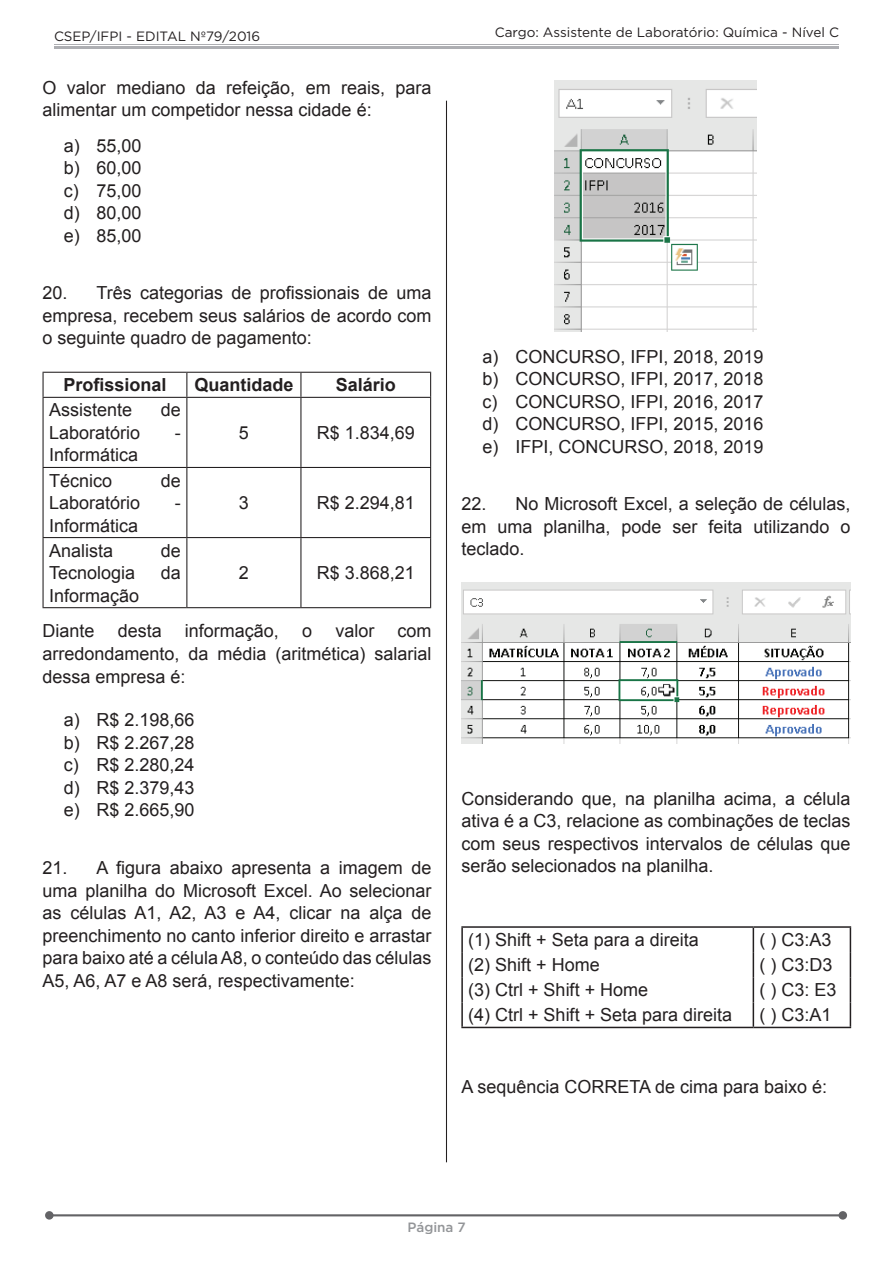
<style>
.page{position:relative;width:893px;height:1263px;background:#fff}
.page>*{position:absolute;margin:0;border:0;box-sizing:border-box;transform-origin:0 0}
.t1{font:18px/22.5px "Arial";color:#231f20;text-align:justify}
.t2{font:700 18px "Arial";color:#231f20}
.t3{font:13.5px "Gotham";color:#231f20}
.t4{font:500 13.5px "Gotham";color:#939598}
</style>
<div class="page">
<hr style="left:49px;top:1214px;width:794px;height:2px;background:#636366">
<div style="left:838px;top:1211px;width:9px;height:8px;background:#636366;border-radius:50%"></div>
<div style="left:45px;top:1211px;width:9px;height:8px;background:#636366;border-radius:50%"></div>
<hr style="left:54px;top:47px;width:785px;height:2px;background:#adaeb2">
<hr style="left:54px;top:44px;width:785px;height:1px;background:#adaeb2">
<hr style="left:446px;top:101px;width:1px;height:1061px;background:#231f20">
<hr style="left:43px;top:372px;width:144px;height:1px;background:#231f20">
<svg style="left:43px;top:373px;width:1px;height:24px"></svg>
<hr style="left:187px;top:372px;width:114px;height:1px;background:#231f20">
<svg style="left:186px;top:373px;width:1px;height:24px"></svg>
<hr style="left:301px;top:372px;width:130px;height:1px;background:#231f20">
<svg style="left:300px;top:373px;width:1px;height:24px"></svg>
<svg style="left:430px;top:373px;width:1px;height:24px"></svg>
<hr style="left:43px;top:397px;width:144px;height:1px;background:#231f20">
<hr style="left:43px;top:398px;width:1px;height:69px;background:#231f20">
<hr style="left:187px;top:397px;width:114px;height:1px;background:#231f20">
<hr style="left:186px;top:398px;width:1px;height:69px;background:#231f20">
<hr style="left:301px;top:397px;width:130px;height:1px;background:#231f20">
<hr style="left:300px;top:398px;width:1px;height:69px;background:#231f20">
<hr style="left:430px;top:398px;width:1px;height:69px;background:#231f20">
<hr style="left:43px;top:467px;width:144px;height:1px;background:#231f20">
<hr style="left:43px;top:468px;width:1px;height:69px;background:#231f20">
<hr style="left:187px;top:467px;width:114px;height:1px;background:#231f20">
<hr style="left:186px;top:468px;width:1px;height:69px;background:#231f20">
<hr style="left:301px;top:467px;width:130px;height:1px;background:#231f20">
<hr style="left:300px;top:468px;width:1px;height:69px;background:#231f20">
<hr style="left:430px;top:468px;width:1px;height:69px;background:#231f20">
<hr style="left:43px;top:537px;width:144px;height:1px;background:#231f20">
<hr style="left:43px;top:538px;width:1px;height:69px;background:#231f20">
<hr style="left:187px;top:537px;width:114px;height:1px;background:#231f20">
<hr style="left:186px;top:538px;width:1px;height:69px;background:#231f20">
<hr style="left:301px;top:537px;width:130px;height:1px;background:#231f20">
<hr style="left:300px;top:538px;width:1px;height:69px;background:#231f20">
<hr style="left:430px;top:538px;width:1px;height:69px;background:#231f20">
<hr style="left:43px;top:607px;width:144px;height:1px;background:#231f20">
<hr style="left:187px;top:607px;width:114px;height:1px;background:#231f20">
<hr style="left:301px;top:607px;width:130px;height:1px;background:#231f20">
<img style="left:555px;top:81px;width:202px;height:251px">
<img style="left:461px;top:583px;width:389px;height:161px">
<hr style="left:461px;top:926px;width:292px;height:2px;background:#231f20">
<hr style="left:461px;top:928px;width:2px;height:24px;background:#231f20">
<hr style="left:753px;top:926px;width:98px;height:2px;background:#231f20">
<hr style="left:461px;top:952px;width:2px;height:25px;background:#231f20">
<hr style="left:461px;top:977px;width:2px;height:25px;background:#231f20">
<hr style="left:461px;top:1002px;width:2px;height:25px;background:#231f20">
<svg style="left:753px;top:928px;width:1px;height:99px"></svg>
<svg style="left:850px;top:928px;width:1px;height:99px"></svg>
<hr style="left:461px;top:1027px;width:292px;height:1px;background:#231f20">
<hr style="left:753px;top:1027px;width:98px;height:1px;background:#231f20">
<p class="t3" style="left:54px;top:27px;width:208px">CSEP/IFPI - EDITAL Nº79/2016</p>
<p class="t3" style="left:495px;top:24px;width:346px">Cargo: Assistente de Laboratório: Química - Nível C</p>
<p class="t1" style="left:43px;top:77px;width:391px">O valor mediano da refeição, em reais, para alimentar um competidor nessa cidade é:</p>
<p class="t1" style="left:64px;top:134px;width:79px">a) 55,00 b) 60,00 c) 75,00 d) 80,00 e) 85,00</p>
<p class="t1" style="left:43px;top:282px;width:391px">20. Três categorias de profissionais de uma empresa, recebem seus salários de acordo com o seguinte quadro de pagamento:</p>
<p class="t2" style="left:63px;top:373px;width:105px">Profissional</p>
<p class="t2" style="left:194px;top:373px;width:101px">Quantidade</p>
<p class="t2" style="left:336px;top:373px;width:62px">Salário</p>
<p class="t1" style="left:49px;top:399px;width:85px">Assistente</p>
<p class="t1" style="left:161px;top:399px;width:22px">de</p>
<p class="t1" style="left:49px;top:422px;width:93px">Laboratório</p>
<p class="t1" style="left:175px;top:422px;width:7px">-</p>
<p class="t1" style="left:49px;top:444px;width:91px">Informática</p>
<p class="t1" style="left:239px;top:422px;width:12px">5</p>
<p class="t1" style="left:317px;top:422px;width:100px">R$ 1.834,69</p>
<p class="t1" style="left:49px;top:469px;width:65px">Técnico</p>
<p class="t1" style="left:161px;top:469px;width:22px">de</p>
<p class="t1" style="left:49px;top:492px;width:93px">Laboratório</p>
<p class="t1" style="left:175px;top:492px;width:7px">-</p>
<p class="t1" style="left:49px;top:514px;width:91px">Informática</p>
<p class="t1" style="left:49px;top:539px;width:66px">Analista</p>
<p class="t1" style="left:161px;top:539px;width:22px">de</p>
<p class="t1" style="left:49px;top:562px;width:88px">Tecnologia</p>
<p class="t1" style="left:161px;top:562px;width:22px">da</p>
<p class="t1" style="left:49px;top:584px;width:92px">Informação</p>
<p class="t1" style="left:239px;top:492px;width:12px">3</p>
<p class="t1" style="left:317px;top:492px;width:100px">R$ 2.294,81</p>
<p class="t1" style="left:239px;top:562px;width:12px">2</p>
<p class="t1" style="left:317px;top:562px;width:100px">R$ 3.868,21</p>
<p class="t1" style="left:43px;top:620px;width:54px">Diante</p>
<p class="t1" style="left:118px;top:620px;width:46px">desta</p>
<p class="t1" style="left:185px;top:620px;width:96px">informação,</p>
<p class="t1" style="left:302px;top:620px;width:12px">o</p>
<p class="t1" style="left:335px;top:620px;width:41px">valor</p>
<p class="t1" style="left:43px;top:620px;width:391px;text-indent:355px">com arredondamento, da média (aritmética) salarial dessa empresa é:</p>
<p class="t1" style="left:64px;top:709px;width:132px">a) R$ 2.198,66 b) R$ 2.267,28 c) R$ 2.280,24 d) R$ 2.379,43 e) R$ 2.665,90</p>
<p class="t1" style="left:43px;top:857px;width:391px">21. A figura abaixo apresenta a imagem de uma planilha do Microsoft Excel. Ao selecionar as células A1, A2, A3 e A4, clicar na alça de preenchimento no canto inferior direito e arrastar para baixo até a célula A8, o conteúdo das células A5, A6, A7 e A8 será, respectivamente:</p>
<p class="t1" style="left:483px;top:345px;width:282px">a) CONCURSO, IFPI, 2018, 2019 b) CONCURSO, IFPI, 2017, 2018 c) CONCURSO, IFPI, 2016, 2017 d) CONCURSO, IFPI, 2015, 2016 e) IFPI, CONCURSO, 2018, 2019</p>
<p class="t1" style="left:461px;top:493px;width:391px">22. No Microsoft Excel, a seleção de células, em uma planilha, pode ser feita utilizando o teclado.</p>
<p class="t1" style="left:461px;top:787px;width:391px">Considerando que, na planilha acima, a célula ativa é a C3, relacione as combinações de teclas com seus respectivos intervalos de células que serão selecionados na planilha.</p>
<p class="t1" style="left:468px;top:929px;width:232px">(1) Shift + Seta para a direita</p>
<p class="t1" style="left:759px;top:929px;width:74px">( ) C3:A3</p>
<p class="t1" style="left:468px;top:954px;width:133px">(2) Shift + Home</p>
<p class="t1" style="left:759px;top:954px;width:75px">( ) C3:D3</p>
<p class="t1" style="left:468px;top:979px;width:182px">(3) Ctrl + Shift + Home</p>
<p class="t1" style="left:759px;top:979px;width:79px">( ) C3: E3</p>
<p class="t1" style="left:468px;top:1004px;width:266px">(4) Ctrl + Shift + Seta para direita</p>
<p class="t1" style="left:759px;top:1004px;width:74px">( ) C3:A1</p>
<p class="t1" style="left:461px;top:1075px;width:367px">A sequência CORRETA de cima para baixo é:</p>
<p class="t4" style="left:408px;top:1218px;width:60px">Página 7</p>
</div>
